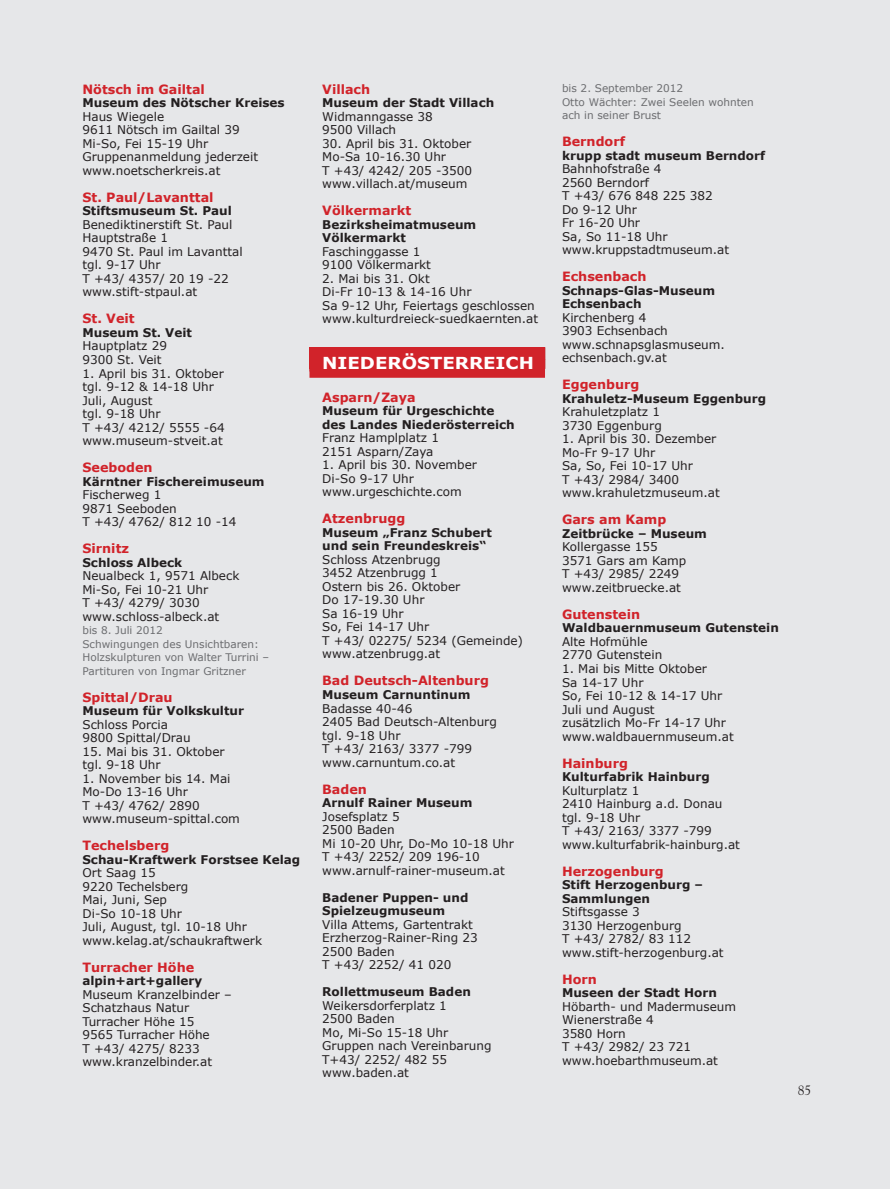
<style>
.page{position:relative;width:890px;height:1189px;background:#fff}
.page>*{position:absolute;margin:0;border:0;box-sizing:border-box;transform-origin:0 0}
.t1{font:700 16.5px "Verdana";color:#fff;scale:1.1 1}
.t2{font:13.5px "Goudy";color:#231f20}
.t3{font:700 12.75px "Verdana";color:#d1232a}
.t4{font:12px/13.5px "Verdana";color:#231f20}
.t5{font:700 12px/13.5px "Verdana";color:#231f20}
.t6{font:10.5px/13.5px "Verdana";color:#6c6d70}
</style>
<div class="page">
<div style="left:0;top:0;width:889px;height:1188px;background:#e6e7e9"></div>
<div style="left:309px;top:347px;width:235px;height:12px;background:#d1232a"></div>
<div style="left:309px;top:356px;width:235px;height:12px;background:#d1232a"></div>
<div style="left:309px;top:368px;width:235px;height:9px;background:#d1232a"></div>
<p class="t3" style="left:82px;top:81px;width:124px">Nötsch im Gailtal</p>
<p class="t5" style="left:82px;top:96px;width:204px">Museum des Nötscher Kreises</p>
<p class="t4" style="left:82px;top:109px;width:177px">Haus Wiegele<br>9611 Nötsch im Gailtal 39<br>Mi-So, Fei 15-19 Uhr<br>Gruppenanmeldung jederzeit www.noetscherkreis.at</p>
<p class="t3" style="left:82px;top:189px;width:132px">St. Paul/Lavanttal</p>
<p class="t5" style="left:82px;top:204px;width:151px">Stiftsmuseum St. Paul</p>
<p class="t4" style="left:82px;top:217px;width:162px">Benediktinerstift St. Paul<br>Hauptstraße 1<br>9470 St. Paul im Lavanttal tgl. 9-17 Uhr<br>T +43/ 4357/ 20 19 -22 www.stift-stpaul.at</p>
<p class="t3" style="left:82px;top:310px;width:54px">St. Veit</p>
<p class="t5" style="left:82px;top:325px;width:111px">Museum St. Veit</p>
<p class="t4" style="left:82px;top:339px;width:86px">Hauptplatz 29<br>9300 St. Veit</p>
<p class="t4" style="left:82px;top:366px;width:144px">1. April bis 31. Oktober tgl. 9-12 &amp; 14-18 Uhr<br>Juli, August<br>tgl. 9-18 Uhr<br>T +43/ 4212/ 5555 -64 www.museum-stveit.at</p>
<p class="t3" style="left:82px;top:459px;width:72px">Seeboden</p>
<p class="t5" style="left:82px;top:474px;width:184px">Kärntner Fischereimuseum</p>
<p class="t4" style="left:82px;top:487px;width:155px">Fischerweg 1<br>9871 Seeboden<br>T +43/ 4762/ 812 10 -14</p>
<p class="t3" style="left:82px;top:540px;width:48px">Sirnitz</p>
<p class="t5" style="left:82px;top:555px;width:101px">Schloss Albeck</p>
<p class="t4" style="left:82px;top:568px;width:158px">Neualbeck 1, 9571 Albeck<br>Mi-So, Fei 10-21 Uhr<br>T +43/ 4279/ 3030 www.schloss-albeck.at</p>
<p class="t6" style="left:82px;top:623px;width:188px">bis 8. Juli 2012<br>Schwingungen des Unsichtbaren:<br>Holzskulpturen von Walter Turrini –<br>Partituren von Ingmar Gritzner</p>
<p class="t3" style="left:82px;top:688px;width:92px">Spittal/Drau</p>
<p class="t5" style="left:82px;top:703px;width:163px">Museum für Volkskultur</p>
<p class="t4" style="left:82px;top:717px;width:110px">Schloss Porcia<br>9800 Spittal/Drau</p>
<p class="t4" style="left:82px;top:744px;width:144px">15. Mai bis 31. Oktober tgl. 9-18 Uhr</p>
<p class="t4" style="left:82px;top:771px;width:159px">1. November bis 14. Mai<br>Mo-Do 13-16 Uhr<br>T +43/ 4762/ 2890 www.museum-spittal.com</p>
<p class="t3" style="left:82px;top:837px;width:88px">Techelsberg</p>
<p class="t5" style="left:82px;top:852px;width:219px">Schau-Kraftwerk Forstsee Kelag</p>
<p class="t4" style="left:82px;top:865px;width:181px">Ort Saag 15<br>9220 Techelsberg<br>Mai, Juni, Sep<br>Di-So 10-18 Uhr<br>Juli, August, tgl. 10-18 Uhr www.kelag.at/schaukraftwerk</p>
<p class="t3" style="left:82px;top:958px;width:113px">Turracher Höhe</p>
<p class="t5" style="left:82px;top:973px;width:121px">alpin+art+gallery</p>
<p class="t4" style="left:82px;top:987px;width:151px">Museum Kranzelbinder –<br>Schatzhaus Natur<br>Turracher Höhe 15<br>9565 Turracher Höhe<br>T +43/ 4275/ 8233 www.kranzelbinder.at</p>
<p class="t3" style="left:322px;top:81px;width:49px">Villach</p>
<p class="t5" style="left:322px;top:96px;width:173px">Museum der Stadt Villach</p>
<p class="t4" style="left:322px;top:109px;width:112px">Widmanngasse 38<br>9500 Villach</p>
<p class="t4" style="left:322px;top:136px;width:151px">30. April bis 31. Oktober<br>Mo-Sa 10-16.30 Uhr<br>T +43/ 4242/ 205 -3500 www.villach.at/museum</p>
<p class="t3" style="left:322px;top:202px;width:90px">Völkermarkt</p>
<p class="t5" style="left:322px;top:217px;width:155px">Bezirksheimatmuseum<br>Völkermarkt</p>
<p class="t4" style="left:322px;top:244px;width:110px">Faschinggasse 1<br>9100 Völkermarkt</p>
<p class="t4" style="left:322px;top:271px;width:217px">2. Mai bis 31. Okt<br>Di-Fr 10-13 &amp; 14-16 Uhr<br>Sa 9-12 Uhr, Feiertags geschlossen www.kulturdreieck-suedkaernten.at</p>
<h1 class="t1" style="left:322px;top:352px;width:194px">NIEDERÖSTERREICH</h1>
<p class="t3" style="left:322px;top:389px;width:95px">Asparn/Zaya</p>
<p class="t5" style="left:322px;top:403px;width:194px">Museum für Urgeschichte des Landes Niederösterreich</p>
<p class="t4" style="left:322px;top:430px;width:118px">Franz Hamplplatz 1<br>2151 Asparn/Zaya</p>
<p class="t4" style="left:322px;top:457px;width:156px">1. April bis 30. November<br>Di-So 9-17 Uhr www.urgeschichte.com</p>
<p class="t3" style="left:322px;top:510px;width:85px">Atzenbrugg</p>
<p class="t5" style="left:322px;top:525px;width:171px">Museum „Franz Schubert und sein Freundeskreis“</p>
<p class="t4" style="left:322px;top:552px;width:202px">Schloss Atzenbrugg<br>3452 Atzenbrugg 1<br>Ostern bis 26. Oktober<br>Do 17-19.30 Uhr<br>Sa 16-19 Uhr<br>So, Fei 14-17 Uhr<br>T +43/ 02275/ 5234 (Gemeinde) www.atzenbrugg.at</p>
<p class="t3" style="left:322px;top:672px;width:168px">Bad Deutsch-Altenburg</p>
<p class="t5" style="left:322px;top:687px;width:150px">Museum Carnuntinum</p>
<p class="t4" style="left:322px;top:700px;width:176px">Badasse 40-46<br>2405 Bad Deutsch-Altenburg tgl. 9-18 Uhr<br>T +43/ 2163/ 3377 -799 www.carnuntum.co.at</p>
<p class="t3" style="left:322px;top:780px;width:46px">Baden</p>
<p class="t5" style="left:322px;top:795px;width:151px">Arnulf Rainer Museum</p>
<p class="t4" style="left:322px;top:808px;width:193px">Josefsplatz 5<br>2500 Baden<br>Mi 10-20 Uhr, Do-Mo 10-18 Uhr<br>T +43/ 2252/ 209 196-10 www.arnulf-rainer-museum.at</p>
<p class="t5" style="left:322px;top:889px;width:148px">Badener Puppen- und<br>Spielzeugmuseum</p>
<p class="t4" style="left:322px;top:916px;width:157px">Villa Attems, Gartentrakt<br>Erzherzog-Rainer-Ring 23<br>2500 Baden<br>T +43/ 2252/ 41 020</p>
<p class="t5" style="left:322px;top:984px;width:150px">Rollettmuseum Baden</p>
<p class="t4" style="left:322px;top:997px;width:171px">Weikersdorferplatz 1<br>2500 Baden<br>Mo, Mi-So 15-18 Uhr<br>Gruppen nach Vereinbarung<br>T+43/ 2252/ 482 55 www.baden.at</p>
<p class="t6" style="left:561px;top:81px;width:193px">bis 2. September 2012<br>Otto Wächter: Zwei Seelen wohnten ach in seiner Brust</p>
<p class="t3" style="left:561px;top:133px;width:64px">Berndorf</p>
<p class="t5" style="left:561px;top:148px;width:204px">krupp stadt museum Berndorf</p>
<p class="t4" style="left:561px;top:161px;width:168px">Bahnhofstraße 4<br>2560 Berndorf<br>T +43/ 676 848 225 382<br>Do 9-12 Uhr<br>Fr 16-20 Uhr<br>Sa, So 11-18 Uhr www.kruppstadtmuseum.at</p>
<p class="t3" style="left:561px;top:268px;width:86px">Echsenbach</p>
<p class="t5" style="left:561px;top:283px;width:154px">Schnaps-Glas-Museum<br>Echsenbach</p>
<p class="t4" style="left:561px;top:310px;width:164px">Kirchenberg 4<br>3903 Echsenbach www.schnapsglasmuseum. echsenbach.gv.at</p>
<p class="t3" style="left:561px;top:376px;width:79px">Eggenburg</p>
<p class="t5" style="left:561px;top:391px;width:205px">Krahuletz-Museum Eggenburg</p>
<p class="t4" style="left:561px;top:404px;width:101px">Krahuletzplatz 1<br>3730 Eggenburg</p>
<p class="t4" style="left:561px;top:431px;width:159px">1. April bis 30. Dezember<br>Mo-Fr 9-17 Uhr<br>Sa, So, Fei 10-17 Uhr<br>T +43/ 2984/ 3400 www.krahuletzmuseum.at</p>
<p class="t3" style="left:561px;top:511px;width:106px">Gars am Kamp</p>
<p class="t5" style="left:561px;top:526px;width:146px">Zeitbrücke – Museum</p>
<p class="t4" style="left:561px;top:539px;width:126px">Kollergasse 155<br>3571 Gars am Kamp<br>T +43/ 2985/ 2249 www.zeitbruecke.at</p>
<p class="t3" style="left:561px;top:606px;width:80px">Gutenstein</p>
<p class="t5" style="left:561px;top:621px;width:218px">Waldbauernmuseum Gutenstein</p>
<p class="t4" style="left:561px;top:634px;width:102px">Alte Hofmühle<br>2770 Gutenstein</p>
<p class="t4" style="left:561px;top:661px;width:173px">1. Mai bis Mitte Oktober<br>Sa 14-17 Uhr<br>So, Fei 10-12 &amp; 14-17 Uhr<br>Juli und August<br>zusätzlich Mo-Fr 14-17 Uhr www.waldbauernmuseum.at</p>
<p class="t3" style="left:561px;top:754px;width:67px">Hainburg</p>
<p class="t5" style="left:561px;top:769px;width:149px">Kulturfabrik Hainburg</p>
<p class="t4" style="left:561px;top:782px;width:179px">Kulturplatz 1<br>2410 Hainburg a.d. Donau tgl. 9-18 Uhr<br>T +43/ 2163/ 3377 -799 www.kulturfabrik-hainburg.at</p>
<p class="t3" style="left:561px;top:862px;width:103px">Herzogenburg</p>
<p class="t5" style="left:561px;top:877px;width:142px">Stift Herzogenburg –<br>Sammlungen</p>
<p class="t4" style="left:561px;top:904px;width:163px">Stiftsgasse 3<br>3130 Herzogenburg<br>T +43/ 2782/ 83 112 www.stift-herzogenburg.at</p>
<p class="t3" style="left:561px;top:970px;width:36px">Horn</p>
<p class="t5" style="left:561px;top:985px;width:156px">Museen der Stadt Horn</p>
<p class="t4" style="left:561px;top:998px;width:176px">Höbarth- und Madermuseum<br>Wienerstraße 4<br>3580 Horn<br>T +43/ 2982/ 23 721 www.hoebarthmuseum.at</p>
<p class="t2" style="left:797px;top:1081px;width:15px">85</p>
</div>
